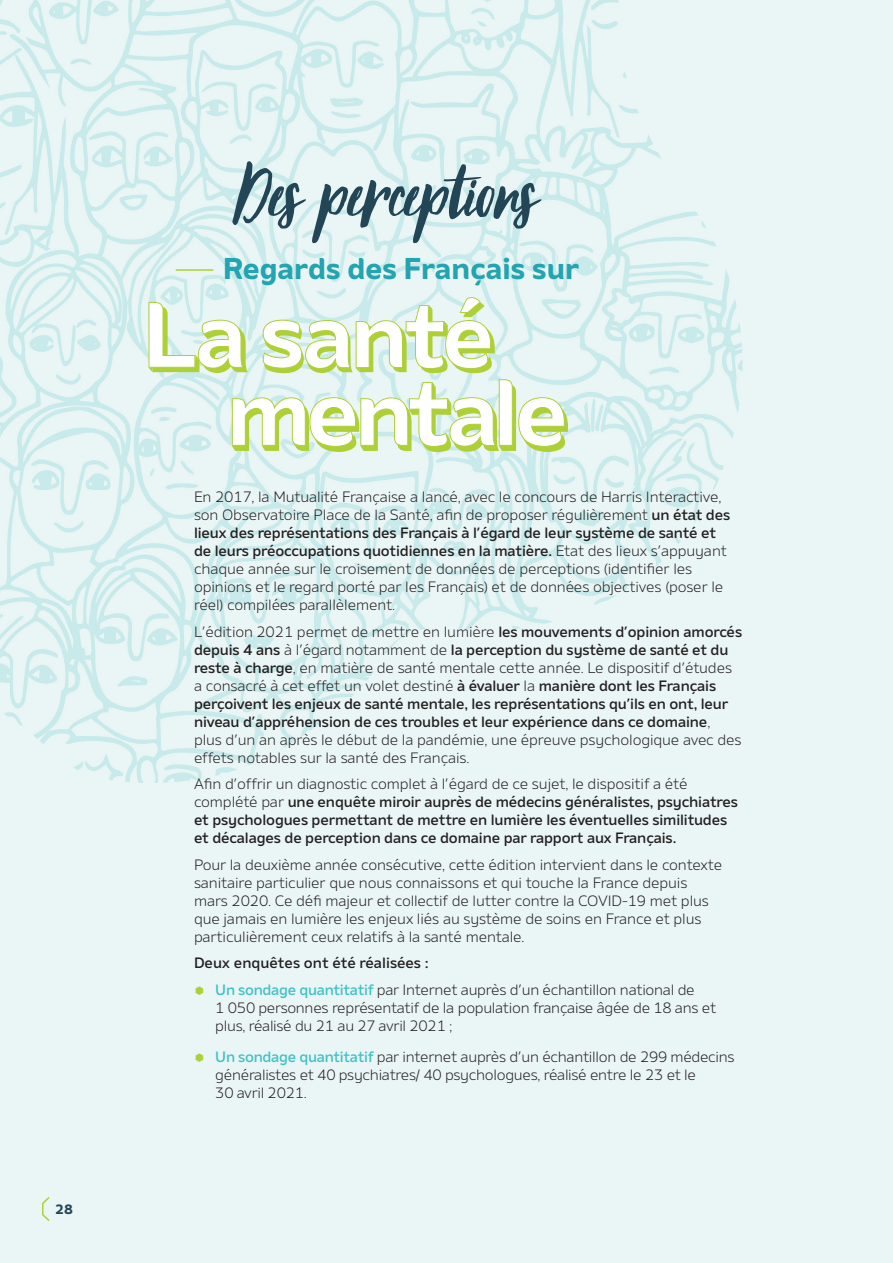
<style>
.page{position:relative;width:893px;height:1263px;background:#eaf6f6}
.page>*{position:absolute;margin:0;border:0;box-sizing:border-box;transform-origin:0 0}
.t1{font:92.1px "October Storm";color:#234657}
.t2{font:700 30px "Amino";color:#23a4b0}
.t3{font:300 15px/18px "Amino";letter-spacing:-.01em;color:#231f20}
.t4{font:500 15px/18px "Amino";letter-spacing:-.01em;color:#231f20}
.t5{font:700 13.5px "Amino";color:#234657}
.s1{font-weight:500}
.s2{font-weight:300}
.s3{font-weight:500;color:#41c1c6}
</style>
<div class="page">
<img style="left:0;top:0;width:743px;height:783px">
<svg style="left:232px;top:379px;width:336px;height:73px"></svg>
<svg style="left:263px;top:297px;width:232px;height:76px"></svg>
<svg style="left:148px;top:302px;width:100px;height:71px"></svg>
<hr style="left:176px;top:269px;width:37px;height:2px;background:#aed036">
<svg style="left:42px;top:1197px;width:8px;height:24px"></svg>
<p class="t5" style="left:55px;top:1201px;width:19px">28</p>
<h1 class="t1" style="left:234px;top:149px;width:304px">Des perceptions</h1>
<h2 class="t2" style="left:223px;top:250px;width:357px">Regards des Français sur</h2>
<p class="t3" style="left:194px;top:488px;width:538px">En 2017, la Mutualité Française a lancé, avec le concours de Harris Interactive, son Observatoire Place de la Santé, afin de proposer régulièrement <span class="s1">un état des lieux des représentations des Français à l’égard de leur système de santé et de leurs préoccupations quotidiennes en la matière.</span> Etat des lieux s’appuyant chaque année sur le croisement de données de perceptions (identifier les opinions et le regard porté par les Français) et de données objectives (poser le réel) compilées parallèlement.</p>
<p class="t3" style="left:194px;top:622px;width:550px">L’édition 2021 permet de mettre en lumière <span class="s1">les mouvements d’opinion amorcés depuis 4 ans</span> à l’égard notamment de <span class="s1">la perception du système de santé et du reste à charge</span>, en matière de santé mentale cette année. Le dispositif d’études a consacré à cet effet un volet destiné <span class="s1">à évaluer</span> la <span class="s1">manière dont les Français perçoivent les enjeux de santé mentale, les représentations qu’ils en ont, leur niveau d’appréhension de ces troubles et leur expérience dans ce domaine</span>,<br>plus d’un an après le début de la pandémie, une épreuve psychologique avec des effets notables sur la santé des Français.</p>
<p class="t4" style="left:194px;top:775px;width:546px"><span class="s2">Afin d’offrir un diagnostic complet à l’égard de ce sujet, le dispositif a été complété par</span> une enquête miroir auprès de médecins généralistes, psychiatres et psychologues permettant de mettre en lumière les éventuelles similitudes et décalages de perception dans ce domaine par rapport aux Français.</p>
<p class="t3" style="left:194px;top:855px;width:530px">Pour la deuxième année consécutive, cette édition intervient dans le contexte sanitaire particulier que nous connaissons et qui touche la France depuis mars 2020. Ce défi majeur et collectif de lutter contre la COVID-19 met plus que jamais en lumière les enjeux liés au système de soins en France et plus particulièrement ceux relatifs à la santé mentale.</p>
<p class="t3" style="left:215px;top:949px;width:481px;line-height:26.5px;text-indent:-21px"><span class="s1">Deux enquêtes ont été réalisées :<br></span><span class="s3">Un sondage quantitatif</span> par Internet auprès d’un échantillon national de</p>
<p class="t3" style="left:215px;top:998px;width:502px">1 050 personnes représentatif de la population française âgée de 18 ans et plus, réalisé du 21 au 27 avril 2021 ;</p>
<p class="t3" style="left:215px;top:1047px;width:521px"><span class="s3">Un sondage quantitatif</span> par internet auprès d’un échantillon de 299 médecins généralistes et 40 psychiatres/ 40 psychologues, réalisé entre le 23 et le<br>30 avril 2021.</p>
</div>
